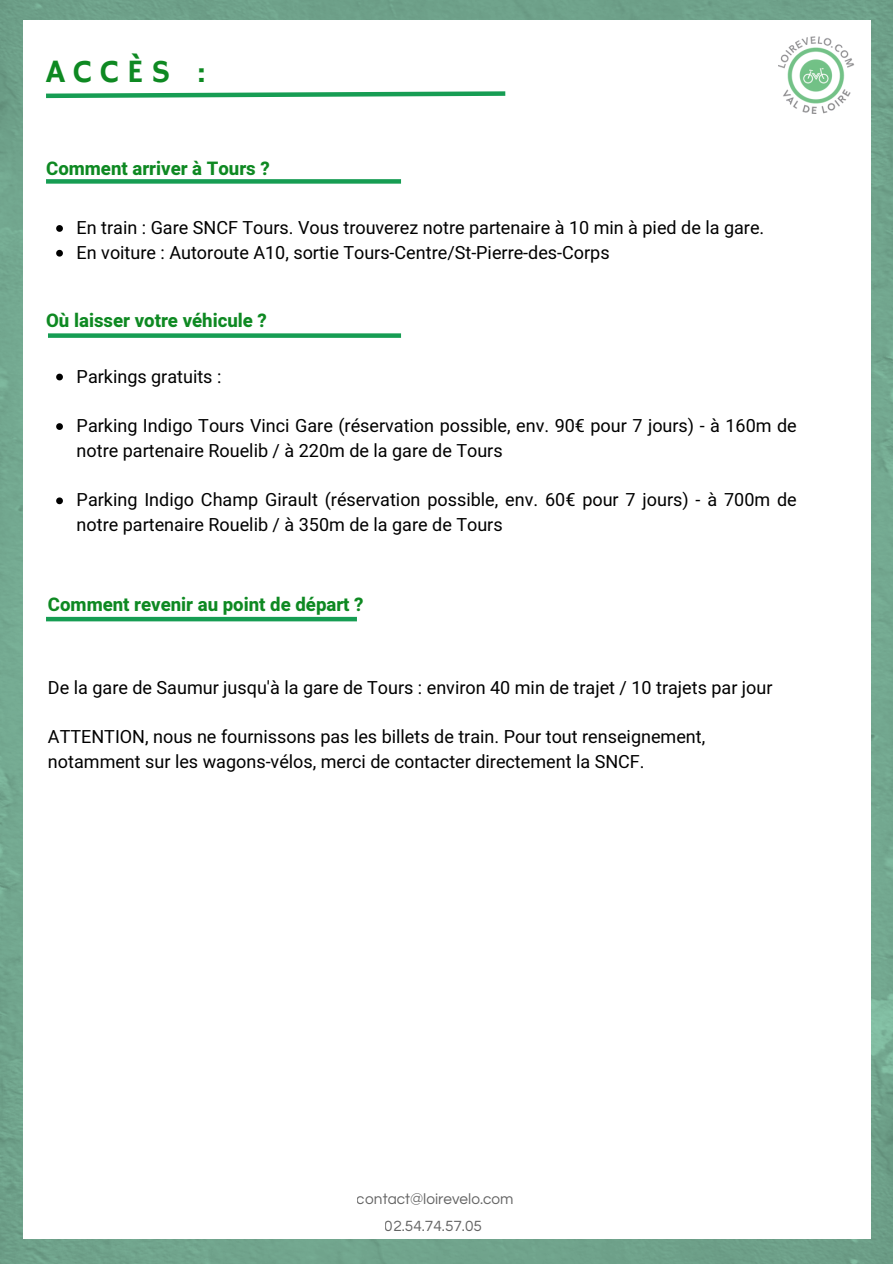
<style>
.page{position:relative;width:893px;height:1264px;background:#fff}
.page>*{position:absolute;margin:0;border:0;box-sizing:border-box;transform-origin:0 0}
.t1{font:32.4px "Hammersmith One";letter-spacing:.25em;color:#0e8922}
.t2{font:800 18.6px "Heebo";color:#0e8922}
.t3{font:18px/24.8px "Heebo";color:#000}
.t4{font:15.3px "Questrial";color:#000}
</style>
<div class="page">
<img style="left:0;top:0;width:892px;height:1263px">
<div style="left:23px;top:20px;width:847px;height:1218px;background:#fff"></div>
<svg style="left:46px;top:91px;width:460px;height:8px"></svg>
<img style="left:778px;top:36px;width:76px;height:77px">
<svg style="left:56px;top:225px;width:7px;height:7px"></svg>
<svg style="left:56px;top:250px;width:7px;height:6px"></svg>
<svg style="left:56px;top:373px;width:7px;height:7px"></svg>
<svg style="left:56px;top:423px;width:7px;height:7px"></svg>
<svg style="left:56px;top:497px;width:7px;height:7px"></svg>
<div style="left:46px;top:179px;width:355px;height:5px;background:#169d53"></div>
<div style="left:48px;top:333px;width:353px;height:5px;background:#169d53"></div>
<hr style="left:46px;top:617px;width:311px;height:4px;background:#169d53">
<h1 class="t1" style="left:46px;top:53px;width:161px">ACCÈS :</h1>
<p class="t2" style="left:46px;top:156px;width:225px">Comment arriver à Tours ?</p>
<p class="t3" style="left:77px;top:216px;width:689px">En train : Gare SNCF Tours. Vous trouverez notre partenaire à 10 min à pied de la gare.</p>
<h2 class="t3" style="left:77px;top:241px;width:534px">En voiture : Autoroute A10, sortie Tours-Centre/St-Pierre-des-Corps</h2>
<p class="t2" style="left:46px;top:308px;width:222px">Où laisser votre véhicule ?</p>
<p class="t3" style="left:77px;top:364px;width:146px">Parkings gratuits :</p>
<p class="t3" style="left:77px;top:414px;width:721px">Parking Indigo Tours Vinci Gare (réservation possible, env. 90€ pour 7 jours) - à 160m de notre partenaire Rouelib / à 220m de la gare de Tours</p>
<p class="t3" style="left:77px;top:488px;width:721px">Parking Indigo Champ Girault (réservation possible, env. 60€ pour 7 jours) - à 700m de notre partenaire Rouelib / à 350m de la gare de Tours</p>
<h2 class="t2" style="left:48px;top:591px;width:317px">Comment revenir au point de départ ?</h2>
<h2 class="t3" style="left:48px;top:676px;width:726px">De la gare de Saumur jusqu'à la gare de Tours : environ 40 min de trajet / 10 trajets par jour</h2>
<h3 class="t3" style="left:48px;top:725px;width:658px">ATTENTION, nous ne fournissons pas les billets de train. Pour tout renseignement, notamment sur les wagons-vélos, merci de contacter directement la SNCF.</h3>
<p class="t4" style="left:357px;top:1190px;width:158px">contact@loirevelo.com</p>
<p class="t4" style="left:385px;top:1218px;width:98px">02.54.74.57.05</p>
</div>
